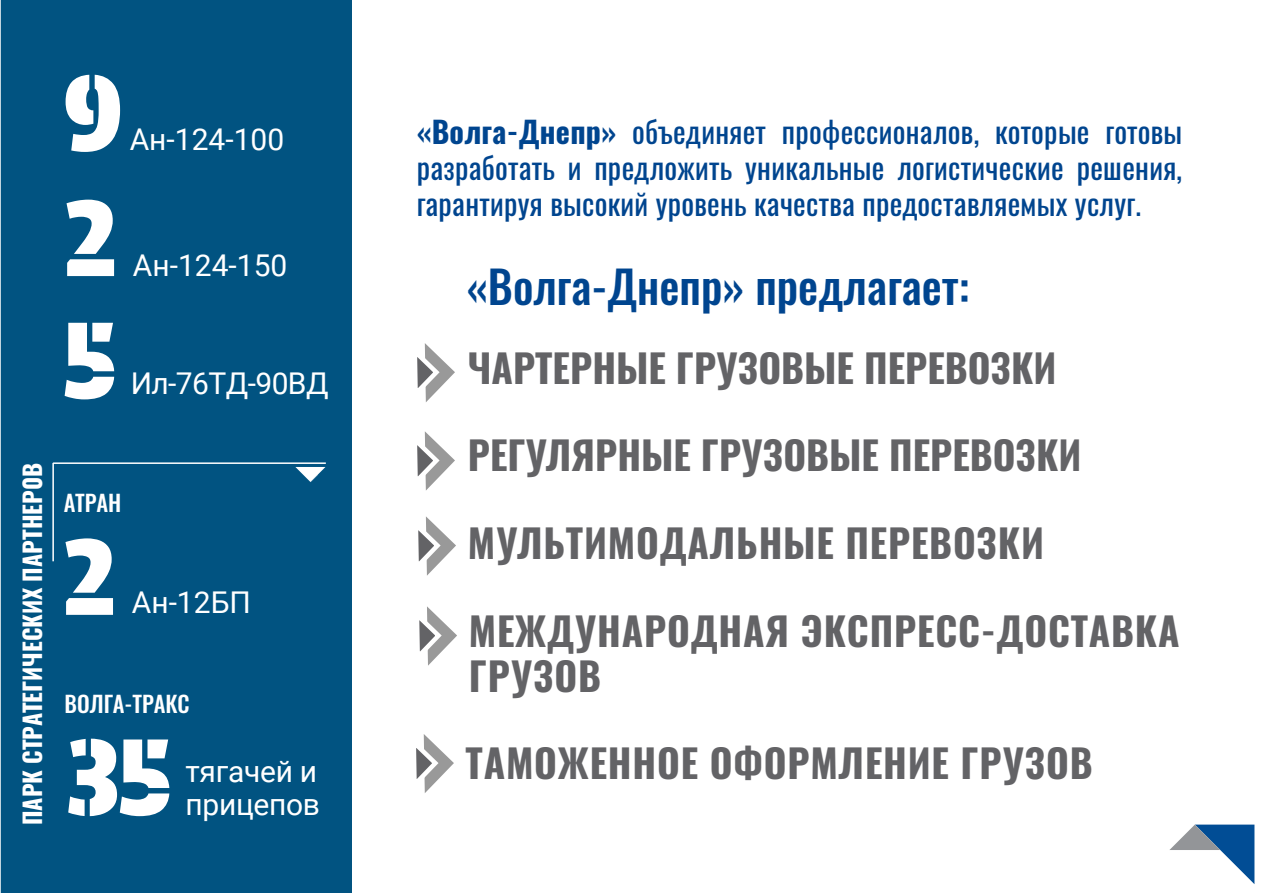
<style>
.page{position:relative;width:1263px;height:893px;background:#fff}
.page>*{position:absolute;margin:0;border:0;box-sizing:border-box;transform-origin:0 0}
.t1{font:105px "Protest Guerrilla";color:#fff}
.t2{font:500 45px "Oswald";color:#00458f}
.t3{font:700 39px/45px "Oswald";letter-spacing:.02em;color:#636366}
.t4{font:700 39px "Oswald";color:#636366}
.t5{font:30px/36px "Oswald";letter-spacing:.01em;color:#00458f;text-align:justify}
.t6{font:30px "Roboto";letter-spacing:-.01em;color:#fff}
.t7{font:700 24px "Oswald";color:#fff}
.t8{font:500 22.5px "Oswald";color:#fff}
.s1{font-weight:700}
</style>
<div class="page">
<div style="left:0;top:0;width:351px;height:893px;background:#015381"></div>
<svg style="left:417px;top:431px;width:38px;height:60px"></svg>
<svg style="left:417px;top:343px;width:38px;height:59px"></svg>
<svg style="left:418px;top:516px;width:38px;height:60px"></svg>
<svg style="left:1169px;top:825px;width:85px;height:59px"></svg>
<hr style="left:0;top:0;width:1px;height:893px;background:#fff">
<hr style="left:53px;top:462px;width:273px;height:2px;background:#fff">
<hr style="left:52px;top:463px;width:2px;height:98px;background:#fff">
<svg style="left:295px;top:467px;width:30px;height:15px"></svg>
<svg style="left:419px;top:606px;width:38px;height:60px"></svg>
<svg style="left:416px;top:734px;width:38px;height:59px"></svg>
<p class="t1" style="left:63px;top:31px;width:62px">9</p>
<p class="t6" style="left:130px;top:118px;width:156px">Aн-124-100</p>
<p class="t1" style="left:63px;top:156px;width:55px">2</p>
<p class="t1" style="left:63px;top:279px;width:54px">5</p>
<p class="t6" style="left:133px;top:244px;width:156px">Aн-124-150</p>
<p class="t6" style="left:131px;top:362px;width:199px">Ил-76ТД-90ВД</p>
<p class="t7" style="left:20px;top:825px;width:364px;rotate:-90deg">ПАРК СТРАТЕГИЧЕСКИХ ПАРТНЕР0В</p>
<p class="t8" style="left:64px;top:491px;width:59px">АТРАН</p>
<p class="t1" style="left:62px;top:495px;width:55px">2</p>
<p class="t6" style="left:132px;top:581px;width:121px">Aн-12БП</p>
<p class="t8" style="left:65px;top:692px;width:127px">ВОЛГА-ТРАКС</p>
<p class="t1" style="left:66px;top:695px;width:107px">35</p>
<p class="t6" style="left:185px;top:750px;width:133px">тягачей и</p>
<p class="t6" style="left:185px;top:783px;width:136px">прицепов</p>
<p class="t5" style="left:417px;top:111px;width:767px"><span class="s1">«Волга-Днепр»</span> объединяет профессионалов, которые готовы разработать и предложить уникальные логистические решения, гарантируя высокий уровень качества предоставляемых услуг.</p>
<p class="t2" style="left:467px;top:263px;width:504px">«Волга-Днепр» предлагает:</p>
<p class="t4" style="left:468px;top:347px;width:590px">ЧАРТЕРНЫЕ ГРУЗОВЫЕ ПЕРЕВОЗКИ</p>
<p class="t4" style="left:468px;top:435px;width:615px">РЕГУЛЯРНЫЕ ГРУЗОВЫЕ ПЕРЕВОЗКИ</p>
<p class="t3" style="left:468px;top:523px;width:578px">МУЛЬТИМОДАЛЬНЫЕ ПЕРЕВОЗКИ</p>
<p class="t3" style="left:469px;top:611px;width:712px">МЕЖДУНАРОДНАЯ ЭКСПРЕСС-ДОСТАВКА<br>ГРУЗОВ</p>
<p class="t3" style="left:466px;top:743px;width:629px">ТАМОЖЕННОЕ ОФОРМЛЕНИЕ ГРУЗОВ</p>
</div>
